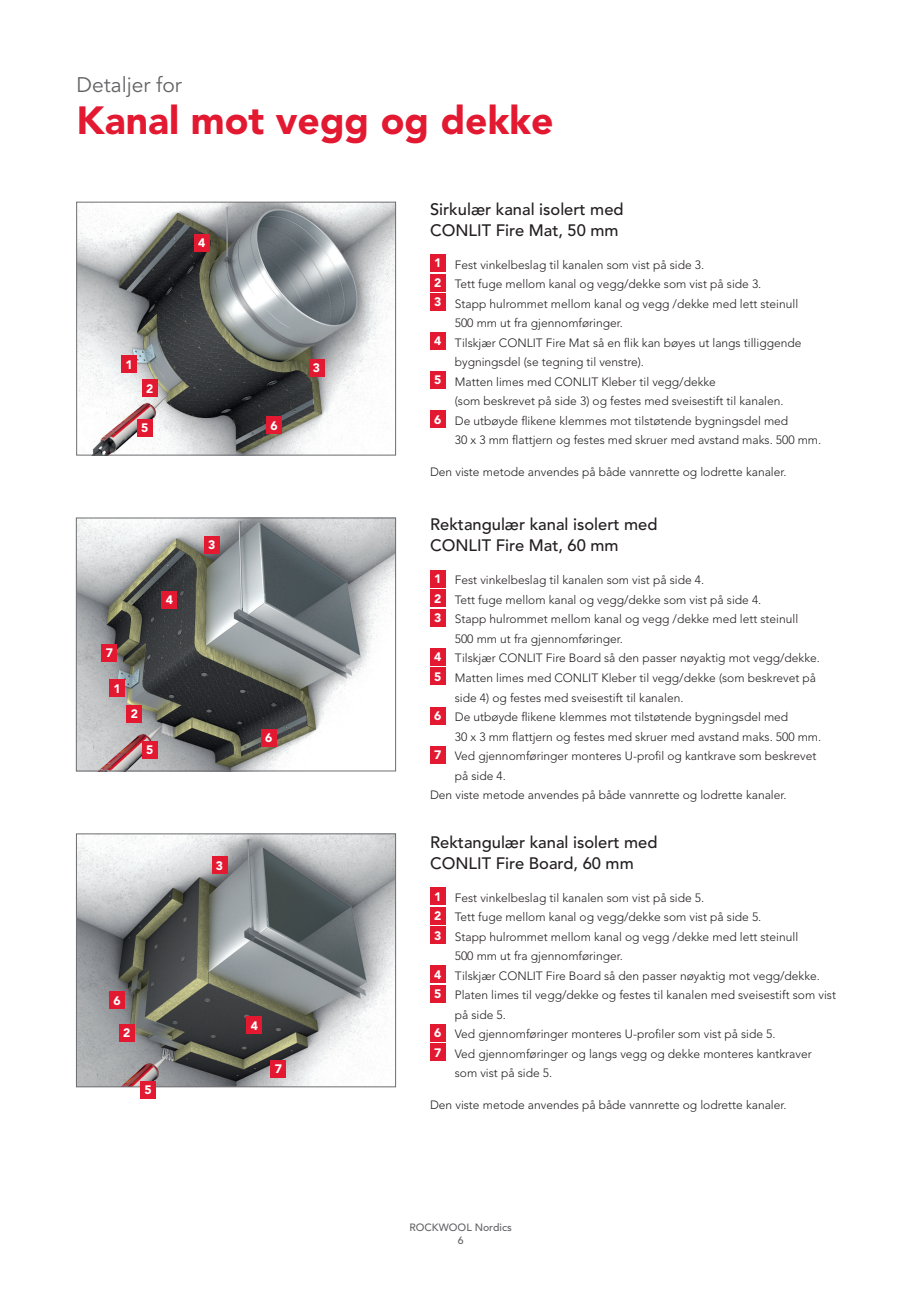
<style>
.page{position:relative;width:919px;height:1289px;background:#fff}
.page>*{position:absolute;margin:0;border:0;box-sizing:border-box;transform-origin:0 0}
.t1{font:900 39px "Avenir LT Std";color:#e21931}
.t2{font:21px "Avenir LT Std";color:#636366}
.t3{font:500 16.5px/21px "Avenir LT Std";color:#231f20}
.t4{font:900 12.15px "Avenir LT Std";color:#fff}
.t5{font:300 12px "Avenir LT Std";color:#231f20}
.t6{font:500 10.5px/12.6px "Avenir LT Std";color:#636366;text-align:center}
.s1{font-weight:900;font-size:12.15px;color:#fff}
</style>
<div class="page">
<img style="left:78px;top:520px;width:315px;height:249px">
<div style="left:76px;top:518px;width:319px;height:253px;border:1px solid #6c6d70"></div>
<img style="left:79px;top:204px;width:314px;height:249px">
<div style="left:77px;top:202px;width:318px;height:253px;border:1px solid #6c6d70"></div>
<div style="left:194px;top:234px;width:15px;height:17px;background:#e21931"></div>
<div style="left:309px;top:359px;width:15px;height:17px;background:#e21931"></div>
<div style="left:266px;top:417px;width:16px;height:17px;background:#e21931"></div>
<div style="left:137px;top:419px;width:15px;height:17px;background:#e21931"></div>
<div style="left:142px;top:379px;width:15px;height:17px;background:#e21931"></div>
<div style="left:121px;top:356px;width:16px;height:17px;background:#e21931"></div>
<div style="left:430px;top:254px;width:15px;height:17px;background:#e21931"></div>
<div style="left:430px;top:274px;width:15px;height:17px;background:#e21931"></div>
<div style="left:430px;top:293px;width:15px;height:17px;background:#e21931"></div>
<div style="left:430px;top:332px;width:15px;height:17px;background:#e21931"></div>
<div style="left:430px;top:371px;width:15px;height:17px;background:#e21931"></div>
<div style="left:430px;top:410px;width:15px;height:17px;background:#e21931"></div>
<div style="left:430px;top:570px;width:15px;height:17px;background:#e21931"></div>
<div style="left:430px;top:590px;width:15px;height:17px;background:#e21931"></div>
<div style="left:430px;top:609px;width:15px;height:17px;background:#e21931"></div>
<div style="left:430px;top:648px;width:15px;height:17px;background:#e21931"></div>
<div style="left:430px;top:668px;width:15px;height:17px;background:#e21931"></div>
<div style="left:430px;top:707px;width:15px;height:17px;background:#e21931"></div>
<div style="left:430px;top:746px;width:15px;height:17px;background:#e21931"></div>
<div style="left:430px;top:887px;width:15px;height:17px;background:#e21931"></div>
<div style="left:430px;top:907px;width:15px;height:17px;background:#e21931"></div>
<div style="left:430px;top:926px;width:15px;height:17px;background:#e21931"></div>
<div style="left:430px;top:965px;width:15px;height:17px;background:#e21931"></div>
<div style="left:430px;top:985px;width:15px;height:17px;background:#e21931"></div>
<div style="left:430px;top:1024px;width:15px;height:17px;background:#e21931"></div>
<div style="left:430px;top:1043px;width:15px;height:17px;background:#e21931"></div>
<div style="left:204px;top:536px;width:15px;height:17px;background:#e21931"></div>
<div style="left:261px;top:729px;width:15px;height:17px;background:#e21931"></div>
<div style="left:109px;top:679px;width:16px;height:17px;background:#e21931"></div>
<div style="left:127px;top:705px;width:15px;height:17px;background:#e21931"></div>
<div style="left:142px;top:741px;width:15px;height:17px;background:#e21931"></div>
<div style="left:102px;top:644px;width:15px;height:17px;background:#e21931"></div>
<div style="left:162px;top:591px;width:15px;height:17px;background:#e21931"></div>
<img style="left:78px;top:835px;width:315px;height:249px">
<div style="left:76px;top:833px;width:319px;height:253px;border:1px solid #6c6d70"></div>
<div style="left:247px;top:1016px;width:15px;height:17px;background:#e21931"></div>
<div style="left:270px;top:1060px;width:16px;height:17px;background:#e21931"></div>
<div style="left:140px;top:1081px;width:16px;height:17px;background:#e21931"></div>
<div style="left:119px;top:1024px;width:15px;height:17px;background:#e21931"></div>
<div style="left:109px;top:991px;width:16px;height:17px;background:#e21931"></div>
<div style="left:212px;top:856px;width:15px;height:17px;background:#e21931"></div>
<h2 class="t2" style="left:77px;top:73px;width:107px">Detaljer for</h2>
<h1 class="t1" style="left:77px;top:97px;width:478px">Kanal mot vegg og dekke</h1>
<p class="t4" style="left:198px;top:235px;width:9px">4</p>
<p class="t4" style="left:126px;top:357px;width:9px">1</p>
<p class="t4" style="left:146px;top:381px;width:9px">2</p>
<p class="t4" style="left:141px;top:421px;width:9px">5</p>
<p class="t4" style="left:270px;top:418px;width:9px">6</p>
<p class="t4" style="left:313px;top:360px;width:9px">3</p>
<p class="t4" style="left:166px;top:592px;width:9px">4</p>
<p class="t4" style="left:106px;top:645px;width:9px">7</p>
<p class="t4" style="left:113px;top:681px;width:9px">1</p>
<p class="t4" style="left:131px;top:706px;width:9px">2</p>
<p class="t4" style="left:146px;top:742px;width:9px">5</p>
<p class="t4" style="left:208px;top:537px;width:9px">3</p>
<p class="t4" style="left:216px;top:858px;width:9px">3</p>
<p class="t4" style="left:265px;top:730px;width:9px">6</p>
<p class="t4" style="left:113px;top:993px;width:9px">6</p>
<p class="t4" style="left:123px;top:1025px;width:9px">2</p>
<p class="t4" style="left:144px;top:1082px;width:9px">5</p>
<p class="t4" style="left:251px;top:1018px;width:9px">4</p>
<p class="t4" style="left:275px;top:1061px;width:9px">7</p>
<h3 class="t3" style="left:430px;top:199px;width:195px">Sirkulær kanal isolert med<br>CONLIT Fire Mat, 50 mm</h3>
<p class="t5" style="left:434px;top:257px;width:271px"><span class="s1">1</span> Fest vinkelbeslag til kanalen som vist på side 3.</p>
<p class="t5" style="left:434px;top:277px;width:329px"><span class="s1">2</span> Tett fuge mellom kanal og vegg/dekke som vist på side 3.</p>
<p class="t5" style="left:434px;top:296px;width:365px"><span class="s1">3</span> Stapp hulrommet mellom kanal og vegg /dekke med lett steinull</p>
<p class="t5" style="left:455px;top:316px;width:169px">500 mm ut fra gjennomføringer.</p>
<p class="t5" style="left:434px;top:335px;width:369px"><span class="s1">4</span> Tilskjær CONLIT Fire Mat så en flik kan bøyes ut langs tilliggende</p>
<p class="t5" style="left:455px;top:355px;width:191px">bygningsdel (se tegning til venstre).</p>
<p class="t5" style="left:434px;top:374px;width:283px"><span class="s1">5</span> Matten limes med CONLIT Kleber til vegg/dekke</p>
<p class="t5" style="left:455px;top:394px;width:330px">(som beskrevet på side 3) og festes med sveisestift til kanalen.</p>
<p class="t5" style="left:434px;top:413px;width:355px"><span class="s1">6</span> De utbøyde flikene klemmes mot tilstøtende bygningsdel med</p>
<p class="t5" style="left:455px;top:433px;width:368px">30 x 3 mm flattjern og festes med skruer med avstand maks. 500 mm.</p>
<p class="t5" style="left:430px;top:464px;width:358px">Den viste metode anvendes på både vannrette og lodrette kanaler.</p>
<h3 class="t3" style="left:430px;top:514px;width:229px">Rektangulær kanal isolert med<br>CONLIT Fire Mat, 60 mm</h3>
<p class="t5" style="left:434px;top:573px;width:271px"><span class="s1">1</span> Fest vinkelbeslag til kanalen som vist på side 4.</p>
<p class="t5" style="left:434px;top:592px;width:329px"><span class="s1">2</span> Tett fuge mellom kanal og vegg/dekke som vist på side 4.</p>
<p class="t5" style="left:434px;top:612px;width:365px"><span class="s1">3</span> Stapp hulrommet mellom kanal og vegg /dekke med lett steinull</p>
<p class="t5" style="left:455px;top:631px;width:169px">500 mm ut fra gjennomføringer.</p>
<p class="t5" style="left:434px;top:651px;width:387px"><span class="s1">4</span> Tilskjær CONLIT Fire Board så den passer nøyaktig mot vegg/dekke.</p>
<p class="t5" style="left:434px;top:670px;width:383px"><span class="s1">5</span> Matten limes med CONLIT Kleber til vegg/dekke (som beskrevet på</p>
<p class="t5" style="left:455px;top:690px;width:230px">side 4) og festes med sveisestift til kanalen.</p>
<p class="t5" style="left:434px;top:709px;width:355px"><span class="s1">6</span> De utbøyde flikene klemmes mot tilstøtende bygningsdel med</p>
<p class="t5" style="left:455px;top:729px;width:368px">30 x 3 mm flattjern og festes med skruer med avstand maks. 500 mm.</p>
<p class="t5" style="left:434px;top:748px;width:383px"><span class="s1">7</span> Ved gjennomføringer monteres U-profil og kantkrave som beskrevet</p>
<p class="t5" style="left:455px;top:768px;width:53px">på side 4.</p>
<p class="t5" style="left:430px;top:787px;width:358px">Den viste metode anvendes på både vannrette og lodrette kanaler.</p>
<h3 class="t3" style="left:430px;top:832px;width:229px">Rektangulær kanal isolert med<br>CONLIT Fire Board, 60 mm</h3>
<p class="t5" style="left:434px;top:890px;width:271px"><span class="s1">1</span> Fest vinkelbeslag til kanalen som vist på side 5.</p>
<p class="t5" style="left:434px;top:910px;width:329px"><span class="s1">2</span> Tett fuge mellom kanal og vegg/dekke som vist på side 5.</p>
<p class="t5" style="left:434px;top:929px;width:365px"><span class="s1">3</span> Stapp hulrommet mellom kanal og vegg /dekke med lett steinull</p>
<p class="t5" style="left:455px;top:949px;width:169px">500 mm ut fra gjennomføringer.</p>
<p class="t5" style="left:434px;top:968px;width:387px"><span class="s1">4</span> Tilskjær CONLIT Fire Board så den passer nøyaktig mot vegg/dekke.</p>
<p class="t5" style="left:434px;top:988px;width:403px"><span class="s1">5</span> Platen limes til vegg/dekke og festes til kanalen med sveisestift som vist</p>
<p class="t5" style="left:455px;top:1007px;width:53px">på side 5.</p>
<p class="t5" style="left:434px;top:1027px;width:343px"><span class="s1">6</span> Ved gjennomføringer monteres U-profiler som vist på side 5.</p>
<p class="t5" style="left:434px;top:1046px;width:379px"><span class="s1">7</span> Ved gjennomføringer og langs vegg og dekke monteres kantkraver</p>
<p class="t5" style="left:455px;top:1066px;width:99px">som vist på side 5.</p>
<p class="t5" style="left:430px;top:1097px;width:358px">Den viste metode anvendes på både vannrette og lodrette kanaler.</p>
<p class="t6" style="left:409px;top:1221px;width:104px">ROCKWOOL Nordics<br>6</p>
</div>
